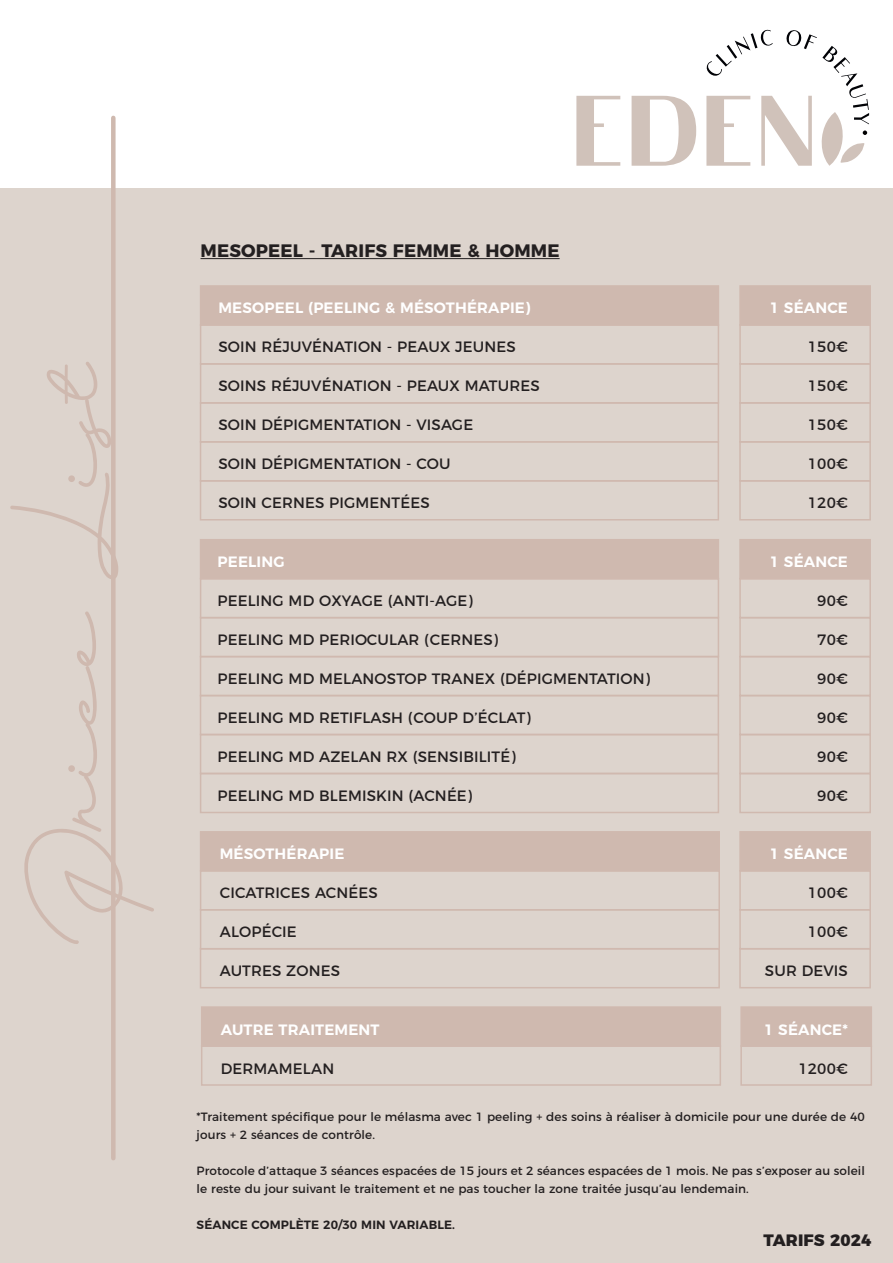
<style>
.page{position:relative;width:893px;height:1263px;background:#ddd4cd}
.page>*{position:absolute;margin:0;border:0;box-sizing:border-box;transform-origin:0 0}
.t1{font:100.5px "Monalisa";color:#cfb9af}
.t2{font:700 18px "Montserrat";letter-spacing:.01em;color:#231f20}
.t3{font:800 16.5px "Montserrat";letter-spacing:.01em;color:#231f20}
.t4{font:15px "Montserrat";letter-spacing:.01em;color:#231f20}
.t5{font:600 15px "Montserrat";letter-spacing:.01em;color:#fff}
.t6{font:12px/18px "Montserrat";letter-spacing:.01em;color:#231f20}
.t7{font:600 12px "Montserrat";letter-spacing:.01em;color:#231f20}
</style>
<div class="page">
<div style="left:0;top:0;width:893px;height:187px;background:#fff"></div>
<svg style="left:632px;top:96px;width:64px;height:70px"></svg>
<svg style="left:576px;top:96px;width:44px;height:70px"></svg>
<svg style="left:706px;top:30px;width:163px;height:136px"></svg>
<div style="left:111px;top:118px;width:5px;height:1040px;background:#cfb9af"></div>
<div style="left:201px;top:1045px;width:520px;height:41px;border:2px solid #d0b9af"></div>
<div style="left:740px;top:1045px;width:132px;height:41px;border:2px solid #d0b9af"></div>
<div style="left:201px;top:1006px;width:520px;height:41px;background:#cfb9af"></div>
<div style="left:740px;top:1006px;width:132px;height:41px;background:#cfb9af"></div>
<div style="left:200px;top:363px;width:519px;height:41px;border:2px solid #d0b9af"></div>
<div style="left:739px;top:324px;width:132px;height:41px;border:2px solid #d0b9af"></div>
<div style="left:739px;top:363px;width:132px;height:41px;border:2px solid #d0b9af"></div>
<div style="left:200px;top:402px;width:519px;height:41px;border:2px solid #d0b9af"></div>
<div style="left:200px;top:441px;width:519px;height:40px;border:2px solid #d0b9af"></div>
<div style="left:739px;top:402px;width:132px;height:41px;border:2px solid #d0b9af"></div>
<div style="left:739px;top:441px;width:132px;height:40px;border:2px solid #d0b9af"></div>
<div style="left:200px;top:285px;width:519px;height:41px;background:#cfb9af"></div>
<div style="left:739px;top:285px;width:132px;height:41px;background:#cfb9af"></div>
<div style="left:200px;top:480px;width:519px;height:40px;border:2px solid #d0b9af"></div>
<div style="left:739px;top:480px;width:132px;height:40px;border:2px solid #d0b9af"></div>
<div style="left:200px;top:578px;width:519px;height:40px;border:2px solid #d0b9af"></div>
<div style="left:200px;top:617px;width:519px;height:40px;border:2px solid #d0b9af"></div>
<div style="left:739px;top:578px;width:132px;height:40px;border:2px solid #d0b9af"></div>
<div style="left:739px;top:617px;width:132px;height:40px;border:2px solid #d0b9af"></div>
<div style="left:200px;top:656px;width:519px;height:40px;border:2px solid #d0b9af"></div>
<div style="left:200px;top:695px;width:519px;height:40px;border:2px solid #d0b9af"></div>
<div style="left:739px;top:656px;width:132px;height:40px;border:2px solid #d0b9af"></div>
<div style="left:739px;top:695px;width:132px;height:40px;border:2px solid #d0b9af"></div>
<div style="left:200px;top:539px;width:519px;height:40px;background:#cfb9af"></div>
<div style="left:739px;top:539px;width:132px;height:40px;background:#cfb9af"></div>
<div style="left:200px;top:734px;width:519px;height:40px;border:2px solid #d0b9af"></div>
<div style="left:739px;top:734px;width:132px;height:40px;border:2px solid #d0b9af"></div>
<div style="left:200px;top:870px;width:520px;height:40px;border:2px solid #d0b9af"></div>
<div style="left:200px;top:909px;width:520px;height:40px;border:2px solid #d0b9af"></div>
<div style="left:739px;top:870px;width:132px;height:40px;border:2px solid #d0b9af"></div>
<div style="left:739px;top:909px;width:132px;height:40px;border:2px solid #d0b9af"></div>
<div style="left:200px;top:948px;width:520px;height:40px;border:2px solid #d0b9af"></div>
<div style="left:739px;top:948px;width:132px;height:40px;border:2px solid #d0b9af"></div>
<div style="left:200px;top:831px;width:520px;height:40px;background:#cfb9af"></div>
<div style="left:739px;top:831px;width:132px;height:40px;background:#cfb9af"></div>
<hr style="left:201px;top:258px;width:359px;height:1px;background:#231f20">
<div style="left:200px;top:773px;width:519px;height:40px;border:2px solid #d0b9af"></div>
<div style="left:739px;top:773px;width:132px;height:40px;border:2px solid #d0b9af"></div>
<h1 class="t1" style="left:4px;top:944px;width:589px;rotate:-90deg">Price List</h1>
<p class="t2" style="left:201px;top:236px;width:361px">MESOPEEL - TARIFS FEMME &amp; HOMME</p>
<p class="t5" style="left:218px;top:295px;width:313px">MESOPEEL (PEELING &amp; MÉSOTHÉRAPIE)</p>
<p class="t5" style="left:770px;top:296px;width:80px">1 SÉANCE</p>
<p class="t4" style="left:218px;top:335px;width:299px">SOIN RÉJUVÉNATION - PEAUX JEUNES</p>
<p class="t4" style="left:218px;top:374px;width:323px">SOINS RÉJUVÉNATION - PEAUX MATURES</p>
<p class="t4" style="left:218px;top:413px;width:256px">SOIN DÉPIGMENTATION - VISAGE</p>
<p class="t4" style="left:218px;top:452px;width:234px">SOIN DÉPIGMENTATION - COU</p>
<p class="t4" style="left:218px;top:491px;width:213px">SOIN CERNES PIGMENTÉES</p>
<p class="t4" style="left:808px;top:335px;width:42px">150€</p>
<p class="t4" style="left:808px;top:374px;width:42px">150€</p>
<p class="t4" style="left:808px;top:413px;width:42px">150€</p>
<p class="t4" style="left:808px;top:452px;width:42px">100€</p>
<p class="t4" style="left:808px;top:491px;width:42px">120€</p>
<p class="t5" style="left:218px;top:549px;width:69px">PEELING</p>
<p class="t5" style="left:770px;top:549px;width:80px">1 SÉANCE</p>
<p class="t4" style="left:218px;top:588px;width:257px">PEELING MD OXYAGE (ANTI-AGE)</p>
<p class="t4" style="left:218px;top:627px;width:282px">PEELING MD PERIOCULAR (CERNES)</p>
<p class="t4" style="left:218px;top:666px;width:434px">PEELING MD MELANOSTOP TRANEX (DÉPIGMENTATION)</p>
<p class="t4" style="left:218px;top:705px;width:315px">PEELING MD RETIFLASH (COUP D’ÉCLAT)</p>
<p class="t4" style="left:218px;top:744px;width:300px">PEELING MD AZELAN RX (SENSIBILITÉ)</p>
<p class="t4" style="left:218px;top:783px;width:256px">PEELING MD BLEMISKIN (ACNÉE)</p>
<p class="t4" style="left:817px;top:588px;width:32px">90€</p>
<p class="t4" style="left:817px;top:627px;width:32px">70€</p>
<p class="t4" style="left:817px;top:666px;width:32px">90€</p>
<p class="t4" style="left:817px;top:705px;width:32px">90€</p>
<p class="t4" style="left:817px;top:744px;width:32px">90€</p>
<p class="t4" style="left:817px;top:783px;width:32px">90€</p>
<p class="t5" style="left:220px;top:842px;width:126px">MÉSOTHÉRAPIE</p>
<p class="t5" style="left:770px;top:842px;width:80px">1 SÉANCE</p>
<p class="t4" style="left:220px;top:881px;width:160px">CICATRICES ACNÉES</p>
<p class="t4" style="left:220px;top:920px;width:79px">ALOPÉCIE</p>
<p class="t4" style="left:220px;top:959px;width:122px">AUTRES ZONES</p>
<p class="t4" style="left:808px;top:881px;width:42px">100€</p>
<p class="t4" style="left:808px;top:920px;width:42px">100€</p>
<p class="t4" style="left:765px;top:959px;width:85px">SUR DEVIS</p>
<p class="t5" style="left:221px;top:1017px;width:160px">AUTRE TRAITEMENT</p>
<p class="t5" style="left:764px;top:1017px;width:85px">1 SÉANCE*</p>
<p class="t4" style="left:221px;top:1056px;width:115px">DERMAMELAN</p>
<p class="t4" style="left:798px;top:1056px;width:51px">1200€</p>
<p class="t6" style="left:197px;top:1106px;width:670px">*Traitement spécifique pour le mélasma avec 1 peeling + des soins à réaliser à domicile pour une durée de 40 jours + 2 séances de contrôle.</p>
<p class="t6" style="left:197px;top:1160px;width:670px">Protocole d’attaque 3 séances espacées de 15 jours et 2 séances espacées de 1 mois. Ne pas s’exposer au soleil le reste du jour suivant le traitement et ne pas toucher la zone traitée jusqu’au lendemain.</p>
<p class="t7" style="left:197px;top:1215px;width:260px">SÉANCE COMPLÈTE 20/30 MIN VARIABLE.</p>
<p class="t3" style="left:763px;top:1226px;width:109px">TARIFS 2024</p>
</div>
